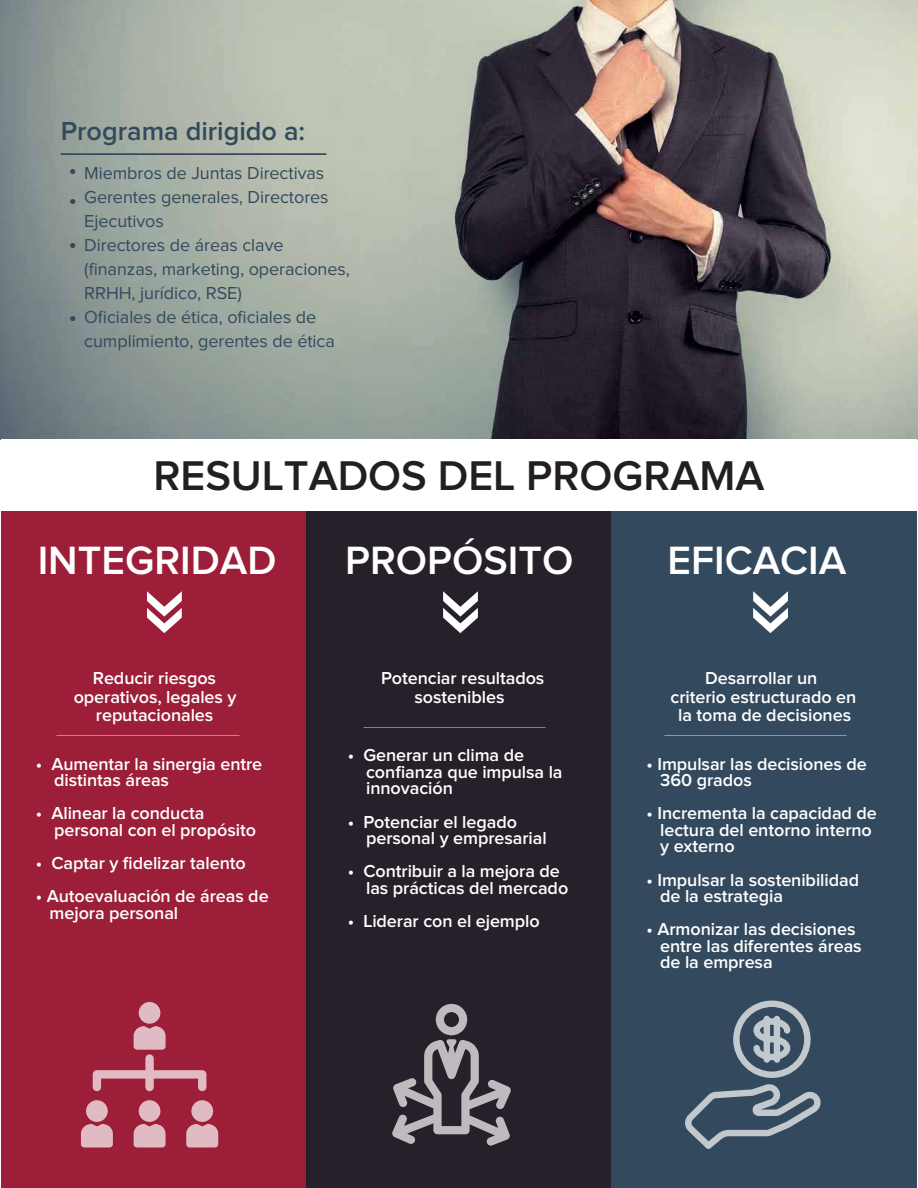
<style>
.page{position:relative;width:918px;height:1188px;background:#fff}
.page>*{position:absolute;margin:0;border:0;box-sizing:border-box;transform-origin:0 0}
.t1{font:600 97.5px "Proxima Nova";color:#fff}
.t2{font:600 43.05px "Proxima Nova";color:#231f20}
.t3{font:600 40.95px "Proxima Nova";color:#fff}
.t4{font:600 27px "Proxima Nova";color:#33495d}
.t5{font:600 22.5px/30px "Proxima Nova";color:#33495d}
.t6{font:600 18px/16.5px "Proxima Nova";letter-spacing:-.005em;color:#fff}
.t7{font:18px/24px "Proxima Nova";letter-spacing:-.005em;color:#33495d}
</style>
<div class="page">
<img style="left:0;top:0;width:918px;height:440px">
<hr style="left:61px;top:153px;width:265px;height:2px;background:#33495d">
<div style="left:2px;top:440px;width:305px;height:747px;background:#9c1e39"></div>
<div style="left:306px;top:440px;width:306px;height:747px;background:#25202a"></div>
<div style="left:611px;top:440px;width:306px;height:747px;background:#33495d"></div>
<svg style="left:392px;top:1004px;width:119px;height:142px"></svg>
<svg style="left:134px;top:1124px;width:32px;height:24px"></svg>
<div style="left:139px;top:1100px;width:21px;height:22px;background:#e1bbc3;border-radius:50%"></div>
<div style="left:139px;top:1002px;width:21px;height:22px;background:#e1bbc3;border-radius:50%"></div>
<svg style="left:81px;top:1124px;width:32px;height:24px"></svg>
<svg style="left:86px;top:1100px;width:22px;height:22px"></svg>
<svg style="left:186px;top:1124px;width:32px;height:24px"></svg>
<svg style="left:191px;top:1100px;width:22px;height:22px"></svg>
<svg style="left:93px;top:1026px;width:113px;height:65px"></svg>
<svg style="left:685px;top:1001px;width:136px;height:148px"></svg>
<div style="left:1px;top:440px;width:916px;height:71px;background:#fff"></div>
<h3 class="t4" style="left:61px;top:119px;width:246px">Programa dirigido a:</h3>
<p class="t5" style="left:69px;top:156px;width:10px">• •</p>
<p class="t5" style="left:69px;top:229px;width:10px">•</p>
<p class="t5" style="left:69px;top:303px;width:10px">•</p>
<p class="t7" style="left:84px;top:161px;width:267px">Miembros de Juntas Directivas<br>Gerentes generales, Directores<br>Ejecutivos<br>Directores de áreas clave (finanzas, marketing, operaciones,<br>RRHH, jurídico, RSE)<br>Oficiales de ética, oficiales de cumplimiento, gerentes de ética</p>
<h2 class="t2" style="left:153px;top:456px;width:613px">RESULTADOS DEL PROGRAMA</h2>
<h3 class="t3" style="left:38px;top:541px;width:240px">INTEGRIDAD</h3>
<h3 class="t3" style="left:345px;top:541px;width:230px">PROPÓSITO</h3>
<h3 class="t3" style="left:668px;top:541px;width:180px">EFICACIA</h3>
<h1 class="t1" style="left:111px;top:636px;width:49px;rotate:-90deg">«</h1>
<h1 class="t1" style="left:407px;top:636px;width:49px;rotate:-90deg">«</h1>
<h1 class="t1" style="left:717px;top:636px;width:49px;rotate:-90deg">«</h1>
<p class="t6" style="left:74px;top:670px;width:164px;line-height:18.1px;text-align:center">Reducir riesgos operativos, legales y reputacionales</p>
<p class="t6" style="left:54px;top:756px;width:210px;text-indent:-18px">• Aumentar la sinergia entre distintas áreas</p>
<p class="t6" style="left:54px;top:806px;width:203px;text-indent:-18px">• Alinear la conducta personal con el propósito</p>
<p class="t6" style="left:36px;top:856px;width:211px">• Captar y fidelizar talento</p>
<p class="t6" style="left:50px;top:889px;width:221px;text-indent:-14px">• Autoevaluación de áreas de mejora personal</p>
<p class="t6" style="left:381px;top:670px;width:165px;line-height:18.1px;text-align:center">Potenciar resultados sostenibles</p>
<p class="t6" style="left:366px;top:748px;width:198px;text-indent:-18px">• Generar un clima de confianza que impulsa la innovación</p>
<p class="t6" style="left:366px;top:814px;width:182px;text-indent:-18px">• Potenciar el legado personal y empresarial</p>
<p class="t6" style="left:366px;top:864px;width:204px;text-indent:-18px">• Contribuir a la mejora de las prácticas del mercado</p>
<p class="t6" style="left:348px;top:913px;width:193px">• Liderar con el ejemplo</p>
<p class="t6" style="left:670px;top:670px;width:187px;line-height:18.1px;text-align:center">Desarrollar un<br>criterio estructurado en la toma de decisiones</p>
<p class="t6" style="left:660px;top:756px;width:208px;text-indent:-14px">• Impulsar las decisiones de<br>360 grados</p>
<p class="t6" style="left:660px;top:806px;width:218px;text-indent:-14px">• Incrementa la capacidad de lectura del entorno interno y externo</p>
<p class="t6" style="left:660px;top:872px;width:200px;text-indent:-14px">• Impulsar la sostenibilidad de la estrategia</p>
<p class="t6" style="left:660px;top:922px;width:203px;text-indent:-14px">• Armonizar las decisiones entre las diferentes áreas de la empresa</p>
</div>
